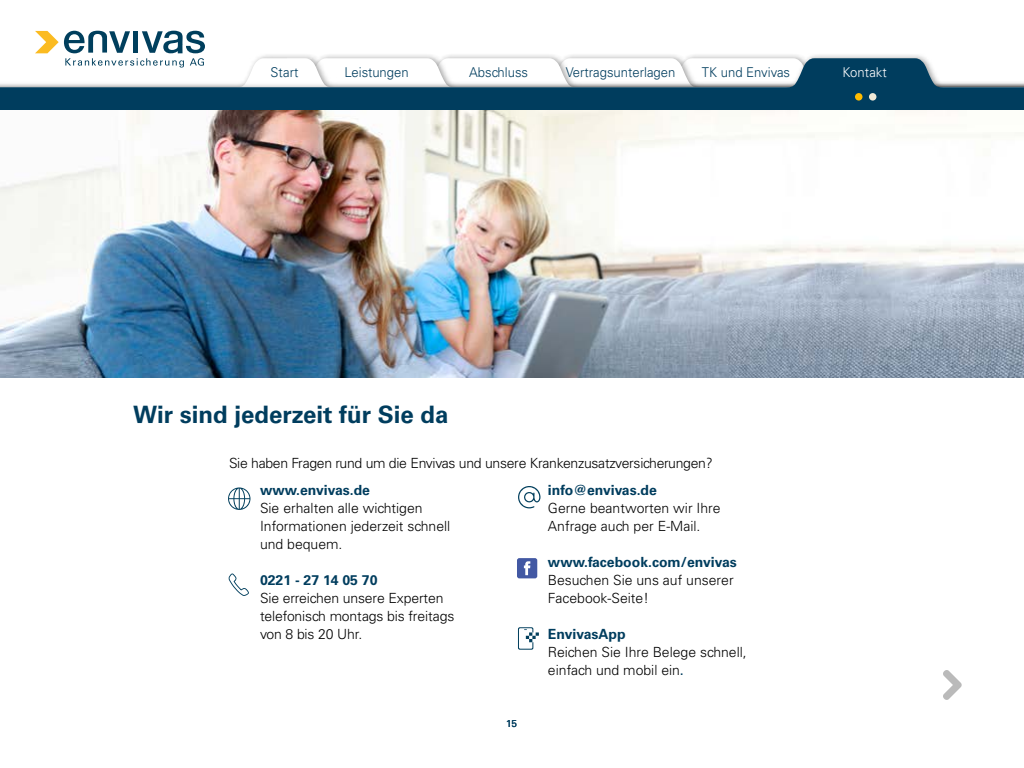
<style>
.page{position:relative;width:1024px;height:768px;background:#fff}
.page>*{position:absolute;margin:0;border:0;box-sizing:border-box;transform-origin:0 0}
.t1{font:700 24px "Univers LT Std";color:#003d5e}
.t2{font:300 14px/18px "Univers LT Std";color:#000}
.t3{font:700 14px "Univers LT Std";color:#003d5e}
.t4{font:300 14px "Univers LT Std";letter-spacing:-.02em;color:#000}
.t5{font:300 13.5px "Univers LT Std";color:#003d5e}
.t6{font:300 13.5px "Univers LT Std";color:#fff}
.t7{font:10px "Univers LT Std";color:#003d5e}
.s1{font-weight:700;font-size:12px;color:#003d5e}
</style>
<div class="page">
<svg style="left:0;top:58px;width:1024px;height:52px;fill:#003d5e"></svg>
<div style="left:806px;top:67px;width:117px;height:23px;background:#003d5e"></div>
<img style="left:0;top:110px;width:1024px;height:268px">
<svg style="left:0;top:30px;width:225px;height:67px"></svg>
<svg style="left:518px;top:627px;width:16px;height:3px"></svg>
<svg style="left:229px;top:573px;width:20px;height:23px"></svg>
<svg style="left:811px;top:0;width:117px;height:110px"></svg>
<div style="left:565px;top:0;width:117px;height:110px;background:#fff;border-radius:14px"></div>
<div style="left:688px;top:0;width:117px;height:110px;background:#fff;border-radius:14px"></div>
<div style="left:442px;top:0;width:117px;height:110px;background:#fff;border-radius:14px"></div>
<svg style="left:564px;top:28px;width:117px;height:111px"></svg>
<svg style="left:448px;top:28px;width:117px;height:111px"></svg>
<svg style="left:687px;top:28px;width:117px;height:111px"></svg>
<svg style="left:317px;top:19px;width:117px;height:111px"></svg>
<svg style="left:225px;top:23px;width:93px;height:111px"></svg>
<svg style="left:943px;top:670px;width:19px;height:30px"></svg>
<p class="t5" style="left:271px;top:64px;width:29px">Start</p>
<p class="t5" style="left:345px;top:64px;width:66px">Leistungen</p>
<p class="t5" style="left:469px;top:64px;width:61px">Abschluss</p>
<p class="t5" style="left:566px;top:64px;width:111px">Vertragsunterlagen</p>
<p class="t5" style="left:702px;top:64px;width:90px">TK und Envivas</p>
<p class="t6" style="left:842px;top:64px;width:46px">Kontakt</p>
<h1 class="t1" style="left:133px;top:400px;width:317px">Wir sind jederzeit für Sie da</h1>
<p class="t4" style="left:229px;top:455px;width:485px">Sie haben Fragen rund um die Envivas und unsere Krankenzusatzversicherungen?</p>
<p class="t3" style="left:260px;top:482px;width:112px">www.envivas.de</p>
<p class="t2" style="left:260px;top:499px;width:192px">Sie erhalten alle wichtigen<br>Informationen jederzeit schnell und bequem.</p>
<p class="t3" style="left:260px;top:572px;width:119px">0221 - 27 14 05 70</p>
<p class="t2" style="left:260px;top:589px;width:196px">Sie erreichen unsere Experten telefonisch montags bis freitags von 8 bis 20 Uhr.</p>
<p class="t7" style="left:506px;top:718px;width:12px">15</p>
<p class="t3" style="left:548px;top:482px;width:111px">info@envivas.de</p>
<p class="t2" style="left:548px;top:499px;width:174px">Gerne beantworten wir Ihre<br>Anfrage auch per E-Mail.</p>
<p class="t3" style="left:548px;top:554px;width:190px">www.facebook.com/envivas</p>
<p class="t2" style="left:548px;top:571px;width:187px">Besuchen Sie uns auf unserer<br>Facebook-Seite!</p>
<p class="t3" style="left:548px;top:626px;width:79px">EnvivasApp</p>
<p class="t2" style="left:548px;top:643px;width:200px">Reichen Sie Ihre Belege schnell, einfach und mobil ein<span class="s1">.</span></p>
</div>
